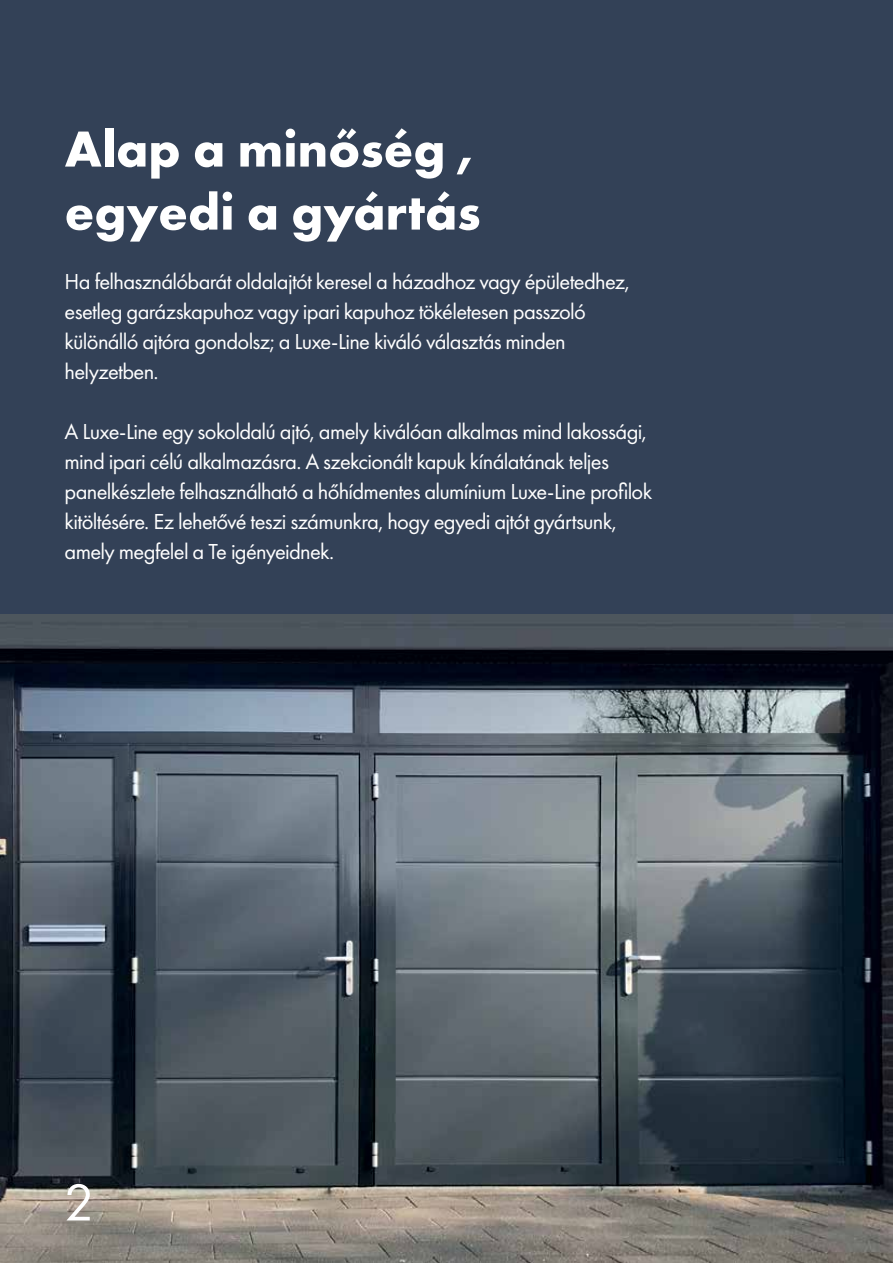
<style>
.page{position:relative;width:893px;height:1263px;background:#334157}
.page>*{position:absolute;margin:0;border:0;box-sizing:border-box;transform-origin:0 0}
.t1{font:54px "Futura PT";color:#fff}
.t2{font:700 52.5px/63px "Futura PT";color:#fff}
.t3{font:22.5px/30px "Futura PT";letter-spacing:-.03em;color:#fff}
</style>
<div class="page">
<img style="left:0;top:614px;width:893px;height:649px">
<h2 class="t2" style="left:65px;top:116px;width:418px">Alap a minőség , egyedi a gyártás</h2>
<p class="t3" style="left:65px;top:267px;width:567px">Ha felhasználóbarát oldalajtót keresel a házadhoz vagy épületedhez, esetleg garázskapuhoz vagy ipari kapuhoz tökéletesen passzoló különálló ajtóra gondolsz; a Luxe-Line kiváló választás minden helyzetben.</p>
<p class="t3" style="left:65px;top:417px;width:589px">A Luxe-Line egy sokoldalú ajtó, amely kiválóan alkalmas mind lakossági, mind ipari célú alkalmazásra. A szekcionált kapuk kínálatának teljes panelkészlete felhasználható a hőhídmentes alumínium Luxe-Line profilok kitöltésére. Ez lehetővé teszi számunkra, hogy egyedi ajtót gyártsunk, amely megfelel a Te igényeidnek.</p>
<h1 class="t1" style="left:64px;top:1170px;width:32px">2</h1>
</div>
